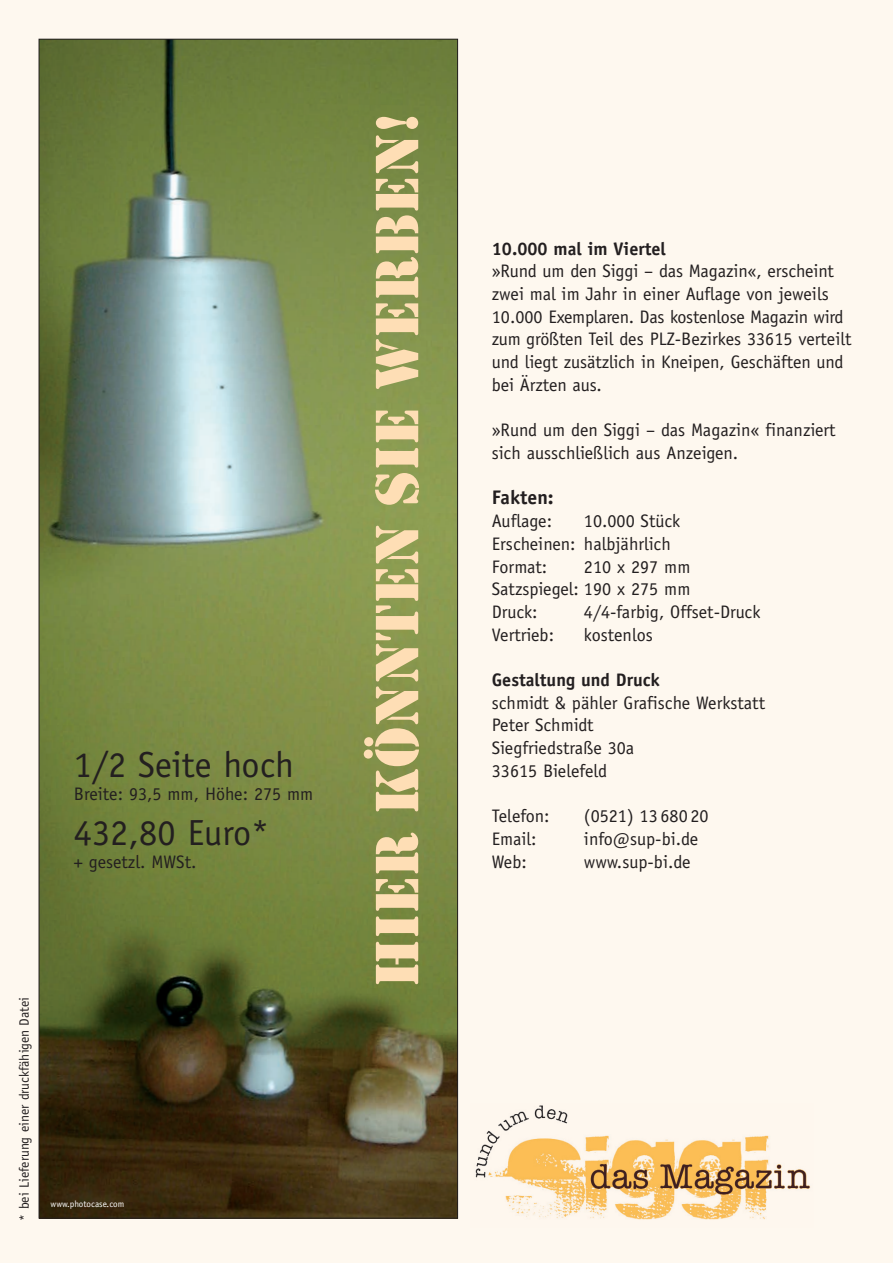
<style>
.page{position:relative;width:893px;height:1263px;background:#fef8ef}
.page>*{position:absolute;margin:0;border:0;box-sizing:border-box;transform-origin:0 0}
.t1{font:36.3px "Officina Sans";color:#231f20}
.t2{font:700 19.65px "Officina Sans";color:#231f20}
.t3{font:18.15px/22.6px "Officina Sans";color:#231f20}
.t4{font:700 18.15px "Officina Sans";color:#231f20}
.t5{font:13.65px "Officina Sans";color:#231f20}
.t6{font:9.15px "Officina Sans";color:#fff}
</style>
<div class="page">
<img style="left:41px;top:41px;width:415px;height:1175px">
<svg style="left:364px;top:117px;width:55px;height:867px;background:#a8a96b"></svg>
<img style="left:475px;top:1105px;width:336px;height:115px">
<h1 class="t1" style="left:74px;top:743px;width:222px">1/2 Seite hoch</h1>
<p class="t3" style="left:74px;top:782px;width:241px">Breite: 93,5 mm, Höhe: 275 mm</p>
<h1 class="t1" style="left:74px;top:811px;width:197px">432,80 Euro*</h1>
<p class="t3" style="left:74px;top:850px;width:124px">+ gesetzl. MWSt.</p>
<p class="t5" style="left:16px;top:1220px;width:225px;rotate:-90deg">* bei Lieferung einer druckfähigen Datei</p>
<p class="t6" style="left:51px;top:1198px;width:75px">www.photocase.com</p>
<p class="t4" style="left:492px;top:237px;width:176px">10.000 mal im Viertel</p>
<p class="t3" style="left:492px;top:260px;width:361px">»Rund um den Siggi – das Magazin«, erscheint zwei mal im Jahr in einer Auflage von jeweils 10.000 Exemplaren. Das kostenlose Magazin wird zum größten Teil des PLZ-Bezirkes 33615 verteilt und liegt zusätzlich in Kneipen, Geschäften und bei Ärzten aus.</p>
<p class="t3" style="left:492px;top:419px;width:345px">»Rund um den Siggi – das Magazin« finanziert sich ausschließlich aus Anzeigen.</p>
<p class="t2" style="left:492px;top:485px;width:63px">Fakten:</p>
<p class="t3" style="left:492px;top:510px;width:62px">Auflage:</p>
<p class="t3" style="left:492px;top:510px;width:190px;text-indent:92px">10.000 Stück<br>Erscheinen: halbjährlich<br>Format:</p>
<p class="t3" style="left:492px;top:555px;width:200px;text-align:justify;text-indent:92px">210 x 297 mm Satzspiegel: 190 x 275 mm Druck:</p>
<p class="t3" style="left:584px;top:600px;width:178px">4/4-farbig, Offset-Druck</p>
<p class="t3" style="left:492px;top:623px;width:64px">Vertrieb:</p>
<p class="t3" style="left:584px;top:623px;width:70px">kostenlos</p>
<p class="t4" style="left:492px;top:668px;width:170px">Gestaltung und Druck</p>
<p class="t3" style="left:492px;top:691px;width:275px">schmidt &amp; pähler Grafische Werkstatt<br>Peter Schmidt<br>Siegfriedstraße 30a<br>33615 Bielefeld</p>
<p class="t3" style="left:492px;top:805px;width:59px">Telefon:</p>
<p class="t3" style="left:584px;top:805px;width:126px">(0521) 13 680 20</p>
<p class="t3" style="left:492px;top:827px;width:46px">Email:</p>
<p class="t3" style="left:584px;top:827px;width:116px">info@sup-bi.de</p>
<p class="t3" style="left:492px;top:850px;width:36px">Web:</p>
<p class="t3" style="left:584px;top:850px;width:108px">www.sup-bi.de</p>
</div>
